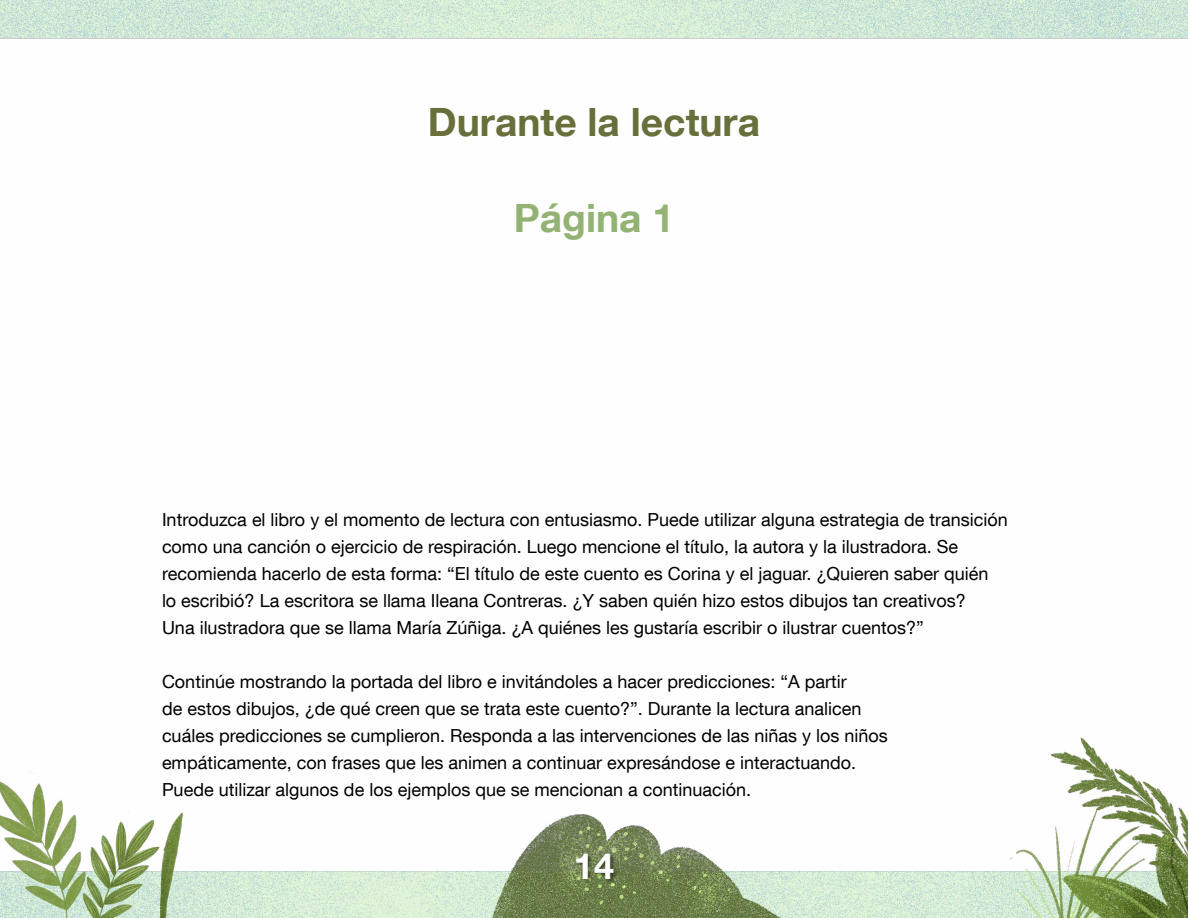
<style>
.page{position:relative;width:1188px;height:918px;background:#fff}
.page>*{position:absolute;margin:0;border:0;box-sizing:border-box;transform-origin:0 0}
.Titulo_nivel_2{font:700 39px "Helvetica Neue LT Com";color:#686f3a}
.Titulo_nivel_1_resaltado{font:700 39px "Helvetica Neue LT Com";color:#93b374}
.t1{font:700 36px "Helvetica Neue LT Com";color:#fff}
.t2{font:18px/27px "Helvetica Neue LT Com";color:#000}
</style>
<div class="page">
<img style="left:0;top:0;width:1188px;height:918px">
<div style="left:575px;top:852px;width:45px;height:32px;background:#000;opacity:.5"></div>
<p class="Titulo_nivel_2" style="left:428px;top:97px;width:334px">Durante la lectura</p>
<p class="Titulo_nivel_1_resaltado" style="left:514px;top:193px;width:162px">Página 1</p>
<p class="t2" style="left:162px;top:505px;width:847px">Introduzca el libro y el momento de lectura con entusiasmo. Puede utilizar alguna estrategia de transición como una canción o ejercicio de respiración. Luego mencione el título, la autora y la ilustradora. Se recomienda hacerlo de esta forma: “El título de este cuento es Corina y el jaguar. ¿Quieren saber quién<br>lo escribió? La escritora se llama Ileana Contreras. ¿Y saben quién hizo estos dibujos tan creativos?<br>Una ilustradora que se llama María Zúñiga. ¿A quiénes les gustaría escribir o ilustrar cuentos?”</p>
<p class="t2" style="left:162px;top:667px;width:727px">Continúe mostrando la portada del libro e invitándoles a hacer predicciones: “A partir<br>de estos dibujos, ¿de qué creen que se trata este cuento?”. Durante la lectura analicen cuáles predicciones se cumplieron. Responda a las intervenciones de las niñas y los niños empáticamente, con frases que les animen a continuar expresándose e interactuando.<br>Puede utilizar algunos de los ejemplos que se mencionan a continuación.</p>
<h2 class="t1" style="left:574px;top:843px;width:42px">14</h2>
</div>
